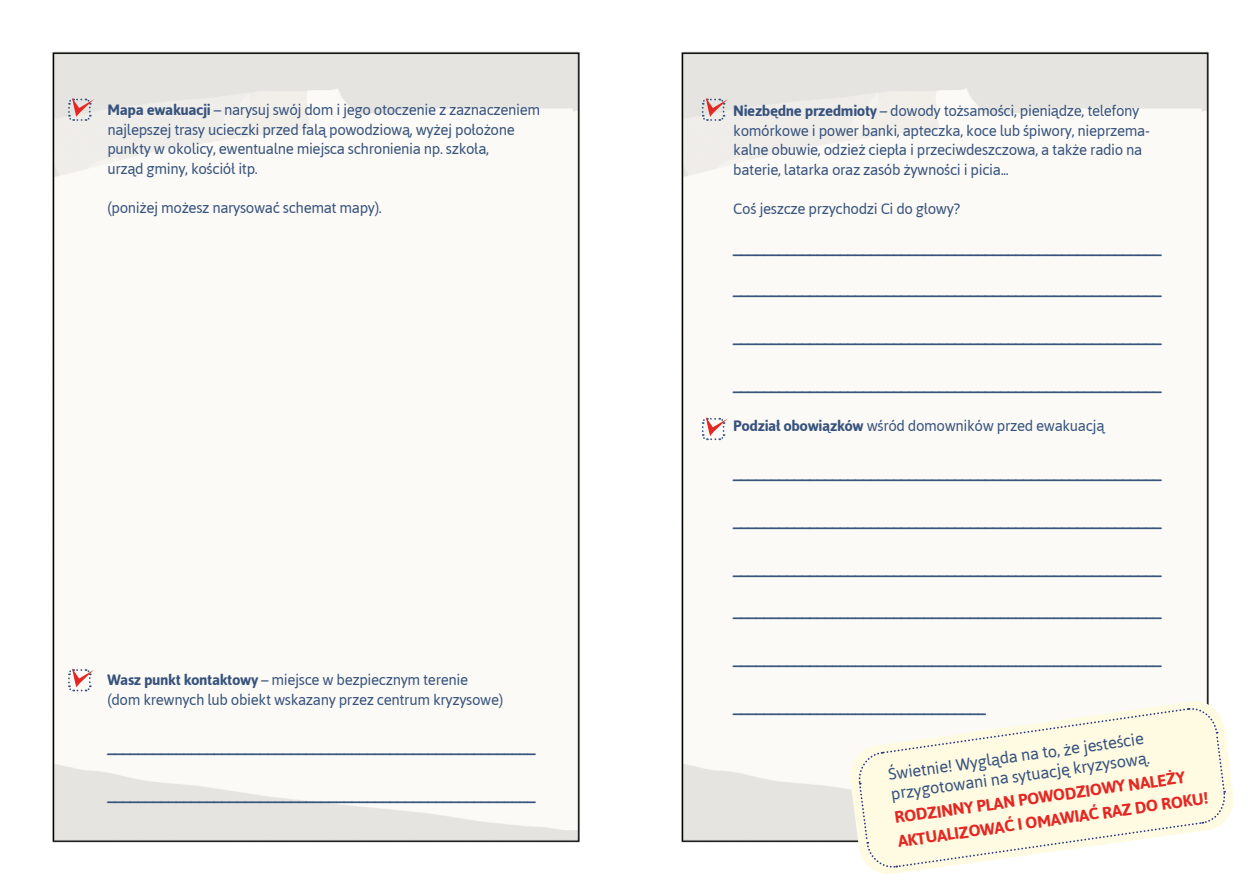
<style>
.page{position:relative;width:1259px;height:893px;background:#fff}
.page>*{position:absolute;margin:0;border:0;box-sizing:border-box;transform-origin:0 0}
.t1{font:16.5px/19.8px "Asap";color:#38537f}
.t2{font:700 16.5px/24px "Asap";color:#e52724}
.t3{font:700 15px "Asap";color:#37537d}
.t4{font:15px/19.5px "Asap";letter-spacing:-.025em;color:#37537d}
.s1{font-weight:700}
</style>
<div class="page">
<img style="left:52px;top:51px;width:1157px;height:792px">
<svg style="left:67px;top:97px;width:27px;height:25px"></svg>
<svg style="left:67px;top:668px;width:27px;height:24px"></svg>
<svg style="left:700px;top:97px;width:27px;height:25px"></svg>
<svg style="left:700px;top:417px;width:27px;height:24px"></svg>
<svg style="left:846px;top:697px;width:388px;height:177px;fill:#fcfaf6"></svg>
<svg style="left:854px;top:703px;width:375px;height:169px"></svg>
<p class="t4" style="left:107px;top:99px;width:434px"><span class="s1">Mapa ewakuacji</span> – narysuj swój dom i jego otoczenie z zaznaczeniem najlepszej trasy ucieczki przed falą powodziową, wyżej położone punkty w okolicy, ewentualne miejsca schronienia np. szkoła,<br>urząd gminy, kościół itp.</p>
<p class="t4" style="left:107px;top:197px;width:276px">(poniżej możesz narysować schemat mapy).</p>
<p class="t4" style="left:107px;top:669px;width:397px"><span class="s1">Wasz punkt kontaktowy</span> – miejsce w bezpiecznym terenie (dom krewnych lub obiekt wskazany przez centrum kryzysowe)</p>
<p class="t3" style="left:107px;top:737px;width:429px">________________________________________________________</p>
<p class="t3" style="left:107px;top:785px;width:429px">________________________________________________________</p>
<p class="t4" style="left:733px;top:101px;width:418px"><span class="s1">Niezbędne przedmioty</span> – dowody tożsamości, pieniądze, telefony komórkowe i power banki, apteczka, koce lub śpiwory, nieprzema&shy;kalne obuwie, odzież ciepła i przeciwdeszczowa, a także radio na baterie, latarka oraz zasób żywności i picia...</p>
<p class="t4" style="left:733px;top:198px;width:228px">Coś jeszcze przychodzi Ci do głowy?</p>
<p class="t3" style="left:733px;top:239px;width:429px">________________________________________________________</p>
<p class="t3" style="left:733px;top:279px;width:429px">________________________________________________________</p>
<p class="t3" style="left:733px;top:327px;width:429px">________________________________________________________</p>
<p class="t3" style="left:733px;top:375px;width:429px">________________________________________________________</p>
<p class="t4" style="left:733px;top:416px;width:373px"><span class="s1">Podział obowiązków</span> wśród domowników przed ewakuacją</p>
<p class="t3" style="left:733px;top:464px;width:429px">________________________________________________________</p>
<p class="t3" style="left:733px;top:512px;width:429px">________________________________________________________</p>
<p class="t3" style="left:733px;top:560px;width:429px">________________________________________________________</p>
<p class="t3" style="left:733px;top:602px;width:429px">________________________________________________________</p>
<p class="t3" style="left:733px;top:650px;width:429px">________________________________________________________</p>
<p class="t3" style="left:733px;top:698px;width:254px">_________________________________</p>
<p class="t1" style="left:887px;top:764px;width:262px;rotate:-8deg">Świetnie! Wygląda na to, że jesteście przygotowani na sytuację kryzysową.</p>
<p class="t2" style="left:893px;top:805px;width:315px;rotate:-8deg">RODZINNY PLAN POWODZIOWY NALEŻY<br>AKTUALIZOWAĆ I OMAWIAĆ RAZ DO ROKU!</p>
</div>
